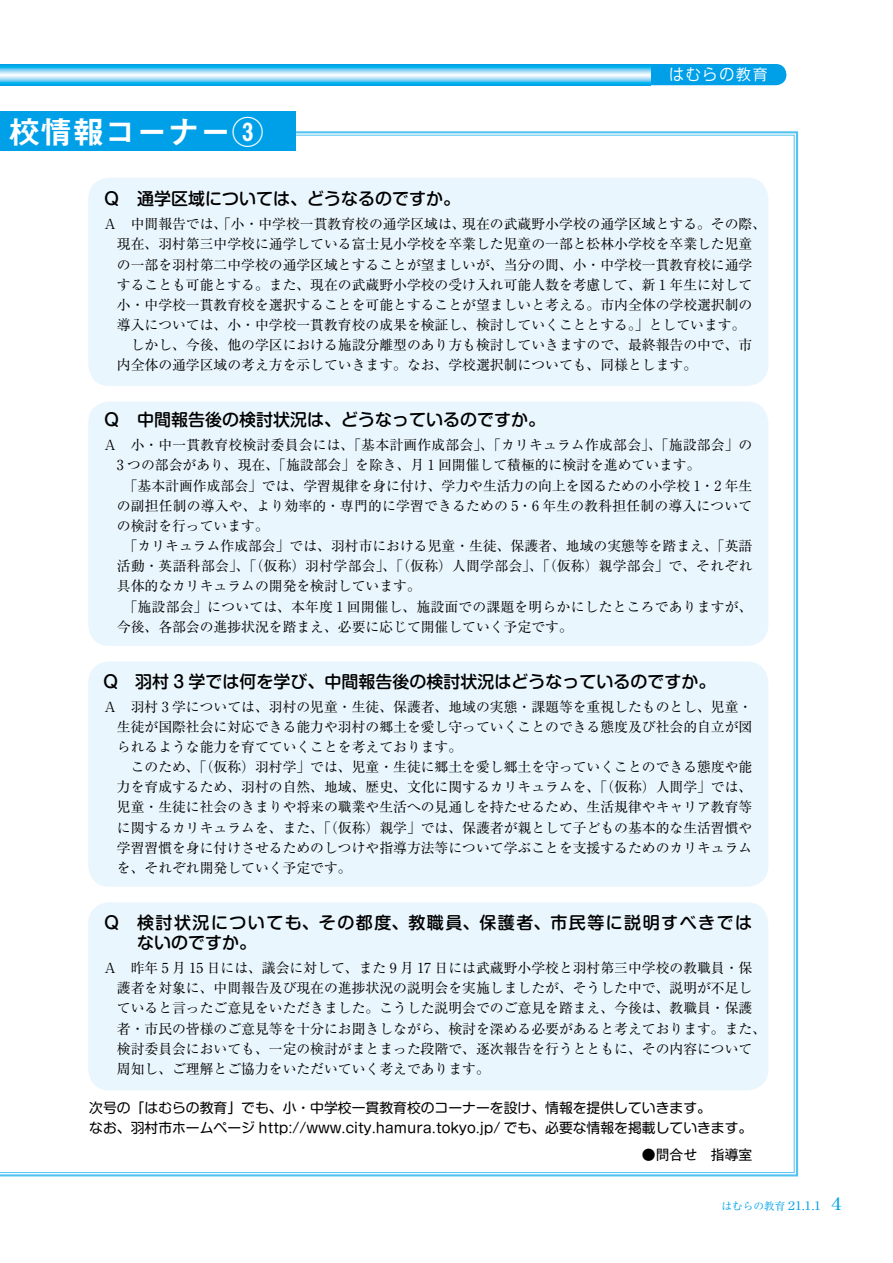
<style>
.page{position:relative;width:893px;height:1263px;background:#fff}
.page>*{position:absolute;margin:0;border:0;box-sizing:border-box;transform-origin:0 0}
.t1{font:31.95px "Midashi Go Pr 5 MB31 90 msp RKSJ V";color:#fff}
.t2{font:16.95px "Shin M Go Pro Medium 90 msp RKSJ H";color:#000}
.t3{font:16.95px/20.2px "Shin M Go Pro Medium 90 msp RKSJ H";letter-spacing:.085em;color:#000}
.t4{font:14.85px "M News G Pro Light 90 msp RKSJ H";letter-spacing:.125em;color:#fff}
.t5{font:13.8px/20.2px "Ryumin Pro Regular 90 msp RKSJ V";color:#000}
.t6{font:13.8px/20.2px "Shin M Go Pro Regular 90 msp RKSJ H";color:#000}
.t7{font:13.8px "Ryumin Pro Regular 90 msp RKSJ V";letter-spacing:.025em;color:#000}
.t8{font:13.8px "Gothic MB101 Pr 5 Regular 90 msp RKSJ V";color:#000}
.t9{font:10.65px "Ryumin Pr 5 Regular 90 msp RKSJ H";color:#00a0e9}
.s1{font-size:11.7px}
.s2{font-size:16.95px}
</style>
<div class="page">
<div style="left:88px;top:178px;width:680px;height:208px;background:#eaf6fd;border-radius:21px"></div>
<div style="left:88px;top:402px;width:680px;height:244px;background:#eaf6fd;border-radius:21px"></div>
<div style="left:88px;top:662px;width:680px;height:225px;background:#eaf6fd;border-radius:21px"></div>
<div style="left:88px;top:902px;width:680px;height:188px;background:#eaf6fd;border-radius:21px"></div>
<div style="left:650px;top:64px;width:136px;height:21px;background:#00a0e9"></div>
<svg style="left:0;top:76px;width:650px;height:9px;background:#6cccf3"></svg>
<svg style="left:0;top:64px;width:650px;height:11px;background:#69cbf3"></svg>
<div style="left:0;top:112px;width:295px;height:39px;background:#00a0e9"></div>
<h1 class="t1" style="left:8px;top:120px;width:257px">校情報コーナー③</h1>
<p class="t4" style="left:669px;top:69px;width:100px">はむらの教育</p>
<p class="t2" style="left:103px;top:193px;width:359px">Ｑ　通学区域については、どうなるのですか。</p>
<p class="t5" style="left:103px;top:216px;width:665px">Ａ　中間報告では、「小・中学校一貫教育校の通学区域は、現在の武蔵野小学校の通学区域とする。その際、</p>
<p class="t5" style="left:117px;top:236px;width:637px">現在、羽村第三中学校に通学している富士見小学校を卒業した児童の一部と松林小学校を卒業した児童</p>
<p class="t5" style="left:117px;top:256px;width:637px">の一部を羽村第二中学校の通学区域とすることが望ましいが、当分の間、小・中学校一貫教育校に通学</p>
<p class="t5" style="left:117px;top:276px;width:637px">することも可能とする。また、現在の武蔵野小学校の受け入れ可能人数を考慮して、新 1 年生に対して</p>
<p class="t5" style="left:117px;top:296px;width:637px">小・中学校一貫教育校を選択することを可能とすることが望ましいと考える。市内全体の学校選択制の</p>
<p class="t5" style="left:117px;top:317px;width:630px">導入については、小・中学校一貫教育校の成果を検証し、検討していくこととする。」としています。</p>
<p class="t5" style="left:103px;top:337px;width:651px">　　しかし、今後、他の学区における施設分離型のあり方も検討していきますので、最終報告の中で、市</p>
<p class="t5" style="left:117px;top:357px;width:582px">内全体の通学区域の考え方を示していきます。なお、学校選択制についても、同様とします。</p>
<p class="t2" style="left:103px;top:414px;width:444px">Ｑ　中間報告後の検討状況は、どうなっているのですか。</p>
<p class="t5" style="left:103px;top:437px;width:651px">Ａ　小・中一貫教育校検討委員会には、「基本計画作成部会」、「カリキュラム作成部会」、「施設部会」の</p>
<p class="t5" style="left:117px;top:457px;width:585px">3 つの部会があり、現在、「施設部会」を除き、月 1 回開催して積極的に検討を進めています。</p>
<p class="t5" style="left:103px;top:477px;width:651px">　　「基本計画作成部会」では、学習規律を身に付け、学力や生活力の向上を図るための小学校 1・2 年生</p>
<p class="t5" style="left:117px;top:497px;width:637px">の副担任制の導入や、より効率的・専門的に学習できるための 5・6 年生の教科担任制の導入について</p>
<p class="t5" style="left:117px;top:517px;width:153px">の検討を行っています。</p>
<p class="t5" style="left:103px;top:538px;width:651px">　　「カリキュラム作成部会」では、羽村市における児童・生徒、保護者、地域の実態等を踏まえ、「英語</p>
<p class="t7" style="left:117px;top:561px;width:637px">活動・英語科部会」、「（仮称）羽村学部会」、「（仮称）人間学部会」、「（仮称）親学部会」で、それぞれ</p>
<p class="t5" style="left:117px;top:578px;width:305px">具体的なカリキュラムの開発を検討しています。</p>
<p class="t5" style="left:103px;top:598px;width:651px">　　「施設部会」については、本年度 1 回開催し、施設面での課題を明らかにしたところでありますが、</p>
<p class="t5" style="left:117px;top:618px;width:457px">今後、各部会の進捗状況を踏まえ、必要に応じて開催していく予定です。</p>
<p class="t2" style="left:103px;top:675px;width:614px">Q　羽村 3 学では何を学び、中間報告後の検討状況はどうなっているのですか。</p>
<p class="t5" style="left:103px;top:698px;width:651px">Ａ　羽村 3 学については、羽村の児童・生徒、保護者、地域の実態・課題等を重視したものとし、児童・</p>
<p class="t5" style="left:117px;top:718px;width:637px">生徒が国際社会に対応できる能力や羽村の郷土を愛し守っていくことのできる態度及び社会的自立が図</p>
<p class="t5" style="left:117px;top:738px;width:347px">られるような能力を育てていくことを考えております。</p>
<p class="t5" style="left:103px;top:759px;width:651px">　　このため、「（仮称）羽村学」では、児童・生徒に郷土を愛し郷土を守っていくことのできる態度や能</p>
<p class="t5" style="left:117px;top:779px;width:637px">力を育成するため、羽村の自然、地域、歴史、文化に関するカリキュラムを、「（仮称）人間学」では、</p>
<p class="t5" style="left:117px;top:799px;width:637px">児童・生徒に社会のきまりや将来の職業や生活への見通しを持たせるため、生活規律やキャリア教育等</p>
<p class="t5" style="left:117px;top:819px;width:637px">に関するカリキュラムを、また、「（仮称）親学」では、保護者が親として子どもの基本的な生活習慣や</p>
<p class="t5" style="left:117px;top:839px;width:637px">学習習慣を身に付けさせるためのしつけや指導方法等について学ぶことを支援するためのカリキュラム</p>
<p class="t5" style="left:117px;top:860px;width:236px">を、それぞれ開発していく予定です。</p>
<p class="t3" style="left:137px;top:915px;width:616px;text-indent:-34px">Ｑ　検討状況についても、その都度、教職員、保護者、市民等に説明すべきではないのですか。</p>
<p class="t5" style="left:117px;top:959px;width:651px;text-indent:-14px">Ａ　昨年 5 月 15 日には、議会に対して、また 9 月 17 日には武蔵野小学校と羽村第三中学校の教職員・保護者を対象に、中間報告及び現在の進捗状況の説明会を実施しましたが、そうした中で、説明が不足していると言ったご意見をいただきました。こうした説明会でのご意見を踏まえ、今後は、教職員・保護者・市民の皆様のご意見等を十分にお聞きしながら、検討を深める必要があると考えております。また、検討委員会においても、一定の検討がまとまった段階で、逐次報告を行うとともに、その内容について周知し、ご理解とご協力をいただいていく考えであります。</p>
<p class="t6" style="left:89px;top:1100px;width:665px">次号の「はむらの教育」でも、小・中学校一貫教育校のコーナーを設け、情報を提供していきます。<br>なお、羽村市ホームページ http://www.city.hamura.tokyo.jp/ でも、必要な情報を掲載していきます。</p>
<p class="t8" style="left:642px;top:1150px;width:112px">●問合せ　指導室</p>
<p class="t9" style="left:721px;top:1202px;width:122px">はむらの教育 <span class="s1">21.1.1</span> <span class="s2">4</span></p>
</div>
